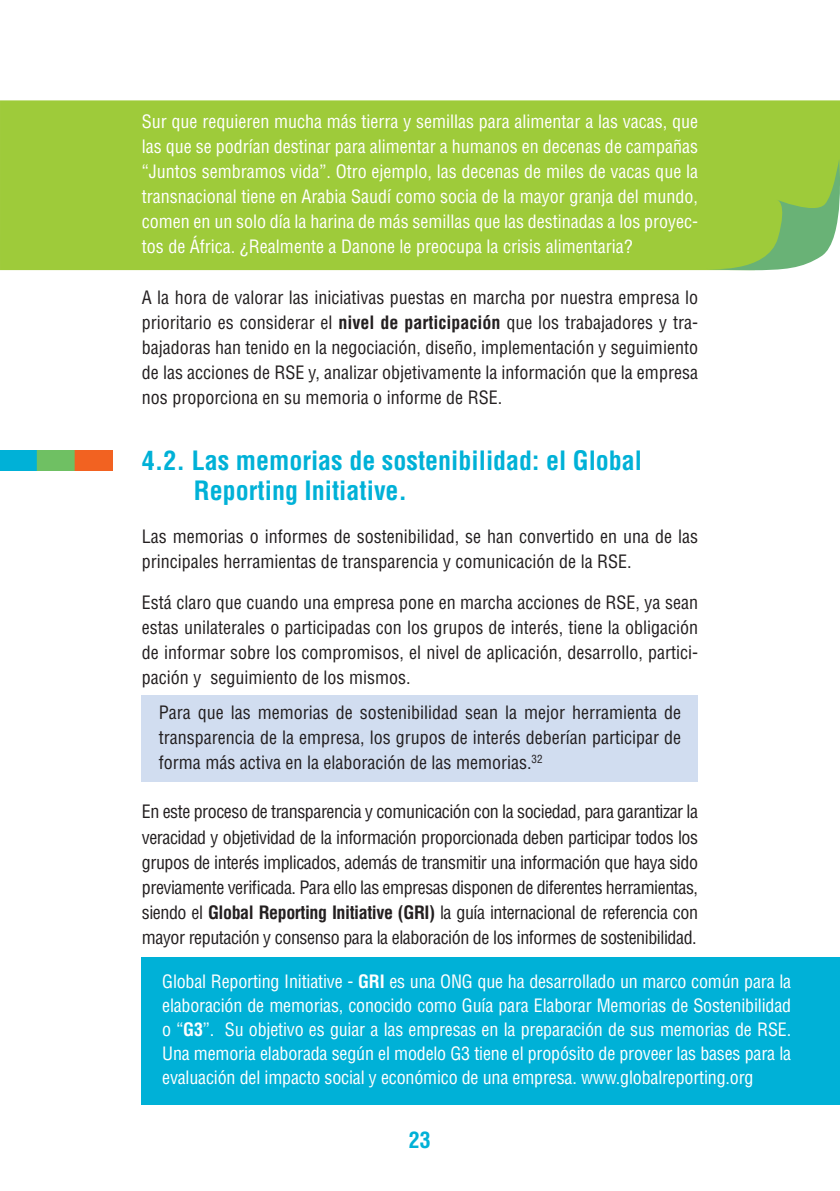
<style>
.page{position:relative;width:840px;height:1191px;background:#fff}
.page>*{position:absolute;margin:0;border:0;box-sizing:border-box;transform-origin:0 0}
.t1{font:700 condensed 26px/30px "Helvetica";color:#00b1d7}
.t2{font:700 condensed 22px "Helvetica";color:#00b1d7}
.t3{font:condensed 18px/25px "Helvetica";color:#231f20;text-align:justify}
.t4{font:condensed 18px/25px "Helvetica";letter-spacing:-.005em;color:#fff;text-align:justify}
.s1{font-weight:700}
</style>
<div class="page">
<div style="left:142px;top:695px;width:555px;height:87px;background:#d1ddf0"></div>
<div style="left:0;top:100px;width:839px;height:170px;background:#9ecb3a"></div>
<svg style="left:705px;top:159px;width:134px;height:112px;background:#95c754"></svg>
<img style="left:0;top:450px;width:112px;height:20px">
<div style="left:142px;top:957px;width:697px;height:147px;background:#00b1d7"></div>
<p class="t4" style="left:142px;top:109px;width:557px">Sur que requieren mucha más tierra y semillas para alimentar a las vacas, que las que se podrían destinar para alimentar a humanos en decenas de campañas “Juntos sembramos vida”. Otro ejemplo, las decenas de miles de vacas que la transnacional tiene en Arabia Saudí como socia de la mayor granja del mundo, comen en un solo día la harina de más semillas que las destinadas a los proyec&shy;tos de África. ¿Realmente a Danone le preocupa la crisis alimentaria?</p>
<p class="t3" style="left:142px;top:285px;width:557px">A la hora de valorar las iniciativas puestas en marcha por nuestra empresa lo prioritario es considerar el <span class="s1">nivel de participación</span> que los trabajadores y tra&shy;bajadoras han tenido en la negociación, diseño, implementación y seguimiento de las acciones de RSE y, analizar objetivamente la información que la empresa nos proporciona en su memoria o informe de RSE.</p>
<h1 class="t1" style="left:194px;top:446px;width:449px;text-indent:-52px">4.2. Las memorias de sostenibilidad: el Global<br>Reporting Initiative.</h1>
<p class="t3" style="left:142px;top:524px;width:557px">Las memorias o informes de sostenibilidad, se han convertido en una de las principales herramientas de transparencia y comunicación de la RSE.</p>
<p class="t3" style="left:142px;top:590px;width:557px">Está claro que cuando una empresa pone en marcha acciones de RSE, ya sean estas unilaterales o participadas con los grupos de interés, tiene la obligación de informar sobre los compromisos, el nivel de aplicación, desarrollo, partici&shy;pación y seguimiento de los mismos.</p>
<p class="t3" style="left:159px;top:700px;width:523px">Para que las memorias de sostenibilidad sean la mejor herramienta de transparencia de la empresa, los grupos de interés deberían participar de forma más activa en la elaboración de las memorias.<sup>32</sup></p>
<p class="t3" style="left:142px;top:799px;width:557px">En este proceso de transparencia y comunicación con la sociedad, para garantizar la veracidad y objetividad de la información proporcionada deben participar todos los grupos de interés implicados, además de transmitir una información que haya sido previamente verificada. Para ello las empresas disponen de diferentes herramientas, siendo el <span class="s1">Global Reporting Initiative (GRI)</span> la guía internacional de referencia con mayor reputación y consenso para la elaboración de los informes de sostenibilidad.</p>
<p class="t4" style="left:162px;top:969px;width:630px;line-height:24px">Global Reporting Initiative - <span class="s1">GRI</span> es una ONG que ha desarrollado un marco común para la elaboración de memorias, conocido como Guía para Elaborar Memorias de Sostenibilidad o “<span class="s1">G3</span>”. Su objetivo es guiar a las empresas en la preparación de sus memorias de RSE.<br>Una memoria elaborada según el modelo G3 tiene el propósito de proveer las bases para la evaluación del impacto social y económico de una empresa. www.globalreporting.org</p>
<p class="t2" style="left:409px;top:1125px;width:23px">23</p>
</div>
